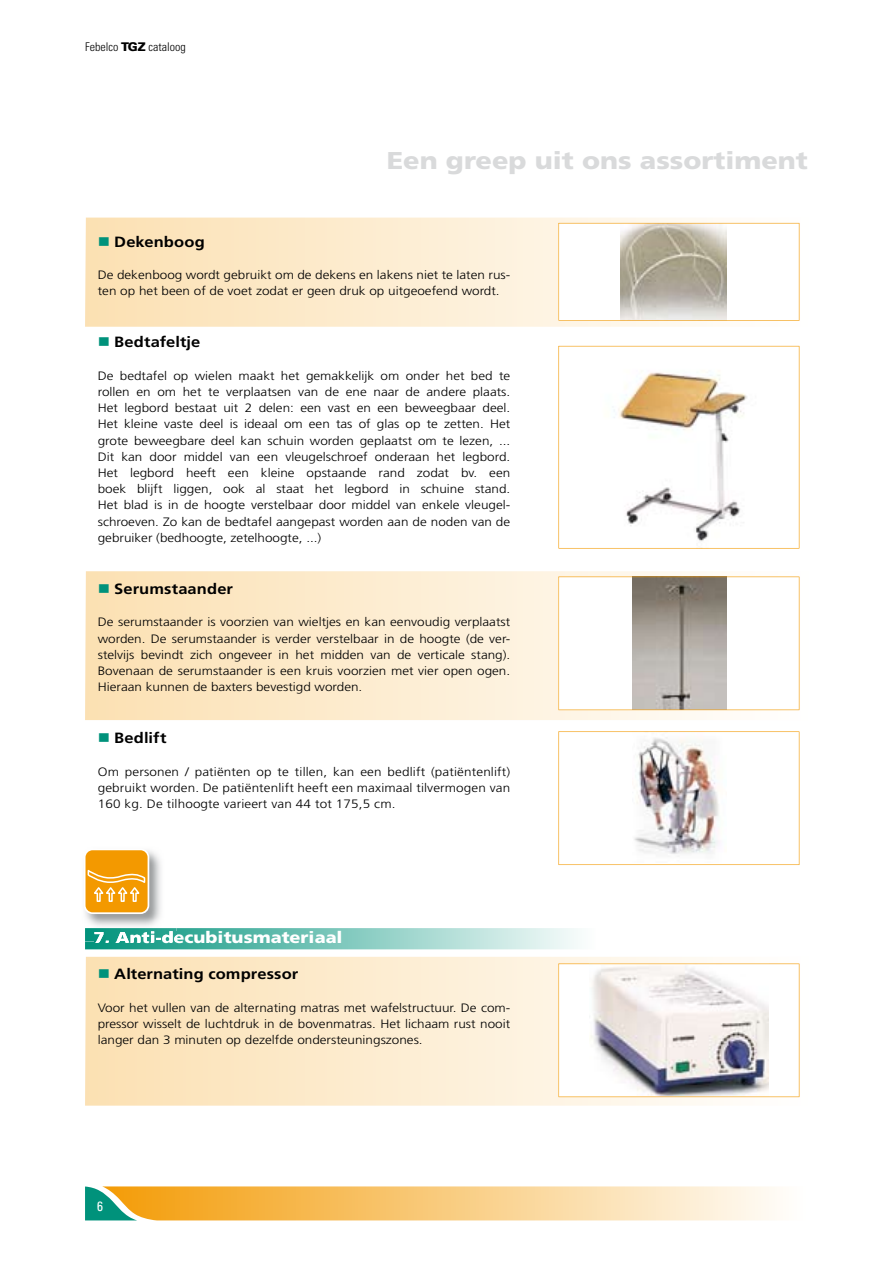
<style>
.page{position:relative;width:893px;height:1263px;background:#fff}
.page>*{position:absolute;margin:0;border:0;box-sizing:border-box;transform-origin:0 0}
.t1{font:900 24.3px "Frutiger LT Std";color:#d9dadb;scale:1.11 1}
.t2{font:900 16.2px "Frutiger LT Std";color:#fff;scale:1.11 1}
.t3{font:700 14.85px "Frutiger LT Std";letter-spacing:.005em;color:#000;scale:1.11 1}
.t4{font:condensed 13.5px "Univers LT Std";color:#fff}
.t5{font:300 12.15px/16.2px "Frutiger LT Std";color:#000;text-align:justify;scale:1.11 1}
.t6{font:300 condensed 12px "Univers LT Std";color:#000}
.s1{font-weight:900;font-stretch:normal}
.s2{color:#00927b}
</style>
<div class="page">
<svg style="left:85px;top:1186px;width:692px;height:34px;background:#efcb84"></svg>
<svg style="left:85px;top:928px;width:493px;height:21px;background:#88ccc1"></svg>
<svg style="left:85px;top:218px;width:715px;height:109px;background:#fcebcd"></svg>
<svg style="left:558px;top:223px;width:241px;height:98px"></svg>
<svg style="left:85px;top:571px;width:715px;height:149px;background:#fceacc"></svg>
<svg style="left:558px;top:576px;width:241px;height:134px"></svg>
<svg style="left:85px;top:957px;width:715px;height:149px;background:#fcebcd"></svg>
<svg style="left:558px;top:963px;width:241px;height:134px"></svg>
<svg style="left:558px;top:346px;width:241px;height:203px"></svg>
<svg style="left:558px;top:731px;width:241px;height:134px"></svg>
<img style="left:85px;top:850px;width:76px;height:77px">
<img style="left:85px;top:928px;width:92px;height:13px">
<img style="left:94px;top:931px;width:83px;height:10px">
<div style="left:85px;top:849px;width:63px;height:64px;background:#f39900;border-radius:8px"></div>
<div style="left:84px;top:848px;width:65px;height:66px;border:2px solid #fff;border-radius:8px"></div>
<svg style="left:87px;top:869px;width:59px;height:33px"></svg>
<p class="t6" style="left:85px;top:40px;width:102px">Febelco <span class="s1">TGZ</span> cataloog</p>
<h1 class="t1" style="left:387px;top:146px;width:381px">Een greep uit ons assortiment</h1>
<p class="t3" style="left:98px;top:233px;width:98px"><span class="s2">■</span> Dekenboog</p>
<p class="t5" style="left:98px;top:267px;width:373px">De dekenboog wordt gebruikt om de dekens en lakens niet te laten rus&shy;ten op het been of de voet zodat er geen druk op uitgeoefend wordt.</p>
<p class="t3" style="left:98px;top:333px;width:94px"><span class="s2">■</span> Bedtafeltje</p>
<p class="t5" style="left:98px;top:368px;width:373px">De bedtafel op wielen maakt het gemakkelijk om onder het bed te rollen en om het te verplaatsen van de ene naar de andere plaats.<br>Het legbord bestaat uit 2 delen: een vast en een beweegbaar deel.<br>Het kleine vaste deel is ideaal om een tas of glas op te zetten. Het grote beweegbare deel kan schuin worden geplaatst om te lezen, ...<br>Dit kan door middel van een vleugelschroef onderaan het legbord.<br>Het legbord heeft een kleine opstaande rand zodat bv. een boek blijft liggen, ook al staat het legbord in schuine stand.<br>Het blad is in de hoogte verstelbaar door middel van enkele vleugel&shy;schroeven. Zo kan de bedtafel aangepast worden aan de noden van de gebruiker (bedhoogte, zetelhoogte, ...)</p>
<p class="t3" style="left:98px;top:580px;width:123px"><span class="s2">■</span> Serumstaander</p>
<p class="t5" style="left:98px;top:614px;width:373px">De serumstaander is voorzien van wieltjes en kan eenvoudig verplaatst worden. De serumstaander is verder verstelbaar in de hoogte (de ver&shy;stelvijs bevindt zich ongeveer in het midden van de verticale stang).<br>Bovenaan de serumstaander is een kruis voorzien met vier open ogen.<br>Hieraan kunnen de baxters bevestigd worden.</p>
<p class="t3" style="left:98px;top:729px;width:63px"><span class="s2">■</span> Bedlift</p>
<p class="t5" style="left:98px;top:764px;width:373px">Om personen / patiënten op te tillen, kan een bedlift (patiëntenlift) gebruikt worden. De patiëntenlift heeft een maximaal tilvermogen van 160 kg. De tilhoogte varieert van 44 tot 175,5 cm.</p>
<h2 class="t2" style="left:94px;top:928px;width:226px">7. Anti-decubitusmateriaal</h2>
<p class="t3" style="left:98px;top:965px;width:182px"><span class="s2">■</span> Alternating compressor</p>
<p class="t5" style="left:98px;top:999px;width:373px">Voor het vullen van de alternating matras met wafelstructuur. De com&shy;pressor wisselt de luchtdruk in de bovenmatras. Het lichaam rust nooit langer dan 3 minuten op dezelfde ondersteuningszones.</p>
<p class="t4" style="left:97px;top:1197px;width:7px">6</p>
</div>
